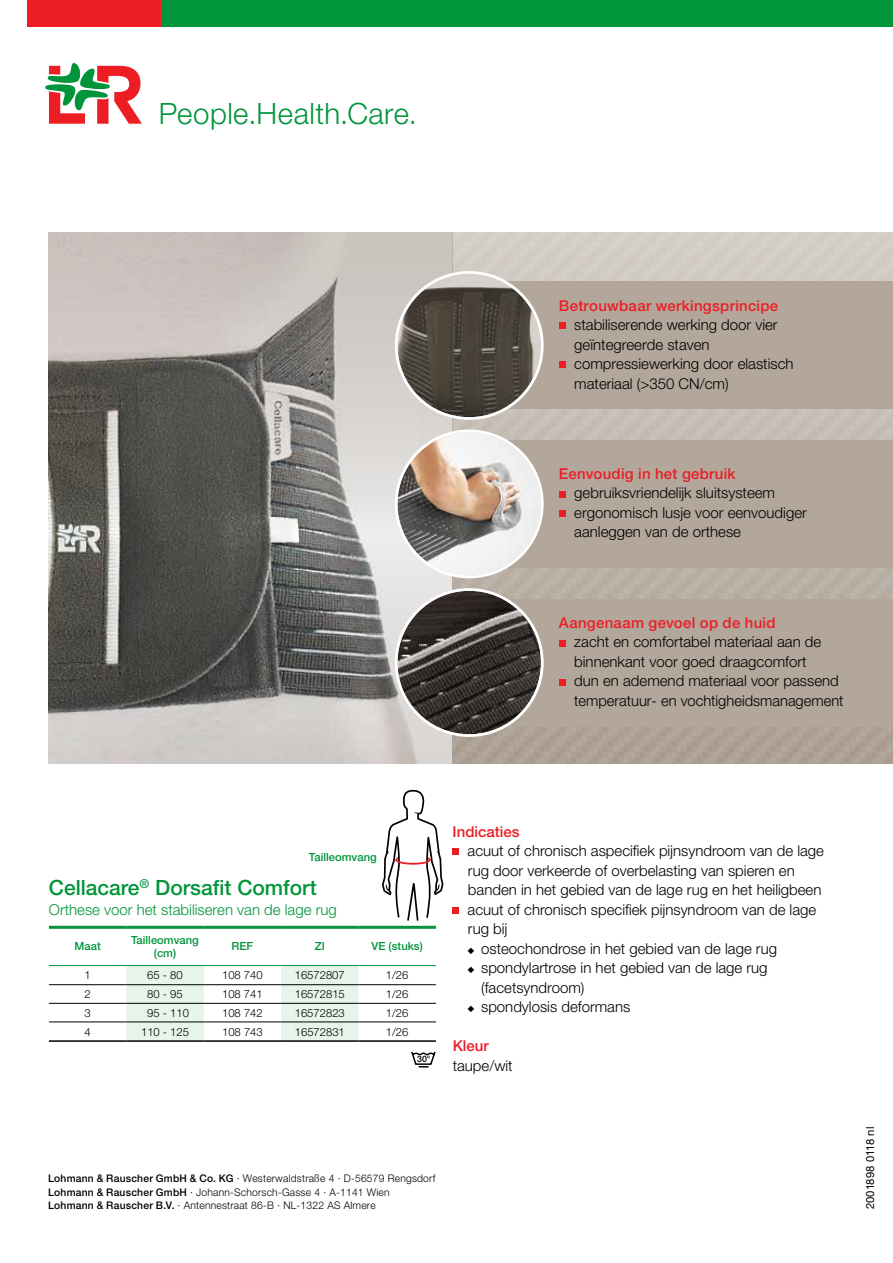
<style>
.page{position:relative;width:893px;height:1263px;background:#fff}
.page>*{position:absolute;margin:0;border:0;box-sizing:border-box;transform-origin:0 0}
.t1{font:300 29.4px "Helvetica Neue LT Pro";letter-spacing:.015em;color:#00953a}
.t2{font:500 21px "Helvetica Neue LT Pro";color:#00953a}
.t3{font:300 15px/19.5px "Helvetica Neue LT Pro";color:#000}
.t4{font:500 15px "Helvetica Neue LT Pro";letter-spacing:.015em;color:#ed1d24}
.t5{font:300 15px "Helvetica Neue LT Pro";color:#00953a}
.t6{font:300 11.25px "Helvetica Neue LT Pro";color:#000}
.t7{font:500 11.25px/12.8px "Helvetica Neue LT Pro";color:#00953a;text-align:center}
.t8{font:11.25px "Helvetica Neue LT Pro";letter-spacing:-.005em;color:#000}
.t9{font:300 10.5px/13.5px "Helvetica Neue LT Pro";letter-spacing:.02em;color:#000}
.t10{font:500 8.85px "Helvetica Neue LT Pro";color:#000}
.s1{font-weight:500}
</style>
<div class="page">
<img style="left:49px;top:232px;width:844px;height:532px">
<div style="left:453px;top:282px;width:440px;height:127px;background:#b3a79c"></div>
<svg style="left:559px;top:323px;width:6px;height:6px"></svg>
<svg style="left:559px;top:362px;width:6px;height:6px"></svg>
<div style="left:453px;top:440px;width:440px;height:128px;background:#b3a79c"></div>
<svg style="left:559px;top:491px;width:6px;height:6px"></svg>
<div style="left:559px;top:510px;width:6px;height:7px;background:#ed1d24"></div>
<div style="left:453px;top:599px;width:440px;height:127px;background:#b3a79c"></div>
<svg style="left:559px;top:640px;width:6px;height:6px"></svg>
<svg style="left:559px;top:679px;width:6px;height:6px"></svg>
<img style="left:397px;top:432px;width:144px;height:144px;border-radius:72px">
<div style="left:395px;top:429px;width:149px;height:149px;border:3px solid #fff;border-radius:50%"></div>
<svg style="left:453px;top:849px;width:6px;height:6px"></svg>
<svg style="left:453px;top:907px;width:6px;height:6px"></svg>
<svg style="left:411px;top:1051px;width:25px;height:16px"></svg>
<svg style="left:49px;top:966px;width:387px;height:74px"></svg>
<hr style="left:49px;top:926px;width:77px;height:3px;background:#00953a">
<hr style="left:126px;top:926px;width:78px;height:3px;background:#00953a">
<hr style="left:204px;top:926px;width:77px;height:3px;background:#00953a">
<hr style="left:281px;top:926px;width:77px;height:3px;background:#00953a">
<hr style="left:358px;top:926px;width:78px;height:3px;background:#00953a">
<hr style="left:204px;top:984px;width:77px;height:1px;background:#000">
<hr style="left:49px;top:984px;width:77px;height:1px;background:#000">
<hr style="left:126px;top:984px;width:78px;height:1px;background:#000">
<hr style="left:281px;top:984px;width:77px;height:1px;background:#000">
<hr style="left:358px;top:984px;width:78px;height:1px;background:#000">
<hr style="left:49px;top:1003px;width:77px;height:1px;background:#000">
<hr style="left:204px;top:1003px;width:77px;height:1px;background:#000">
<hr style="left:49px;top:1040px;width:77px;height:2px;background:#000">
<hr style="left:126px;top:1040px;width:78px;height:2px;background:#000">
<hr style="left:204px;top:1040px;width:77px;height:2px;background:#000">
<hr style="left:281px;top:1040px;width:77px;height:2px;background:#000">
<hr style="left:358px;top:1040px;width:78px;height:2px;background:#000">
<hr style="left:126px;top:1003px;width:78px;height:1px;background:#000">
<hr style="left:281px;top:1003px;width:77px;height:1px;background:#000">
<hr style="left:358px;top:1003px;width:78px;height:1px;background:#000">
<hr style="left:49px;top:1022px;width:77px;height:1px;background:#000">
<hr style="left:204px;top:1022px;width:77px;height:1px;background:#000">
<hr style="left:126px;top:1022px;width:78px;height:1px;background:#000">
<hr style="left:281px;top:1022px;width:77px;height:1px;background:#000">
<hr style="left:358px;top:1022px;width:78px;height:1px;background:#000">
<hr style="left:49px;top:965px;width:77px;height:1px;background:#00953a">
<hr style="left:126px;top:965px;width:78px;height:1px;background:#00953a">
<hr style="left:204px;top:965px;width:77px;height:1px;background:#00953a">
<hr style="left:281px;top:965px;width:77px;height:1px;background:#00953a">
<hr style="left:358px;top:965px;width:78px;height:1px;background:#00953a">
<img style="left:397px;top:274px;width:144px;height:143px">
<div style="left:395px;top:271px;width:149px;height:149px;border:3px solid #fff;border-radius:50%"></div>
<svg style="left:396px;top:589px;width:146px;height:147px"></svg>
<img style="left:397px;top:591px;width:144px;height:143px;border-radius:72px">
<div style="left:395px;top:588px;width:149px;height:149px;border:3px solid #fff;border-radius:50%"></div>
<svg style="left:382px;top:790px;width:61px;height:131px"></svg>
<div style="left:161px;top:0;width:732px;height:27px;background:#00953a"></div>
<div style="left:27px;top:0;width:134px;height:27px;background:#ed1d24"></div>
<svg style="left:45px;top:63px;width:97px;height:61px"></svg>
<h1 class="t1" style="left:159px;top:95px;width:260px">People.Health.Care.</h1>
<p class="t4" style="left:559px;top:296px;width:221px">Betrouwbaar werkingsprincipe</p>
<p class="t3" style="left:574px;top:315px;width:221px">stabiliserende werking door vier geïntegreerde staven compressiewerking door elastisch materiaal (&gt;350 CN/cm)</p>
<p class="t4" style="left:559px;top:465px;width:178px">Eenvoudig in het gebruik</p>
<p class="t3" style="left:574px;top:483px;width:234px">gebruiksvriendelijk sluitsysteem ergonomisch lusje voor eenvoudiger aanleggen van de orthese</p>
<p class="t4" style="left:559px;top:613px;width:218px">Aangenaam gevoel op de huid</p>
<p class="t3" style="left:574px;top:632px;width:271px">zacht en comfortabel materiaal aan de binnenkant voor goed draagcomfort<br>dun en ademend materiaal voor passend temperatuur- en vochtigheidsmanagement</p>
<p class="t7" style="left:309px;top:850px;width:69px">Tailleomvang</p>
<h2 class="t2" style="left:49px;top:875px;width:269px">Cellacare<sup>®</sup> Dorsafit Comfort</h2>
<p class="t5" style="left:49px;top:900px;width:289px">Orthese voor het stabiliseren van de lage rug</p>
<p class="t7" style="left:75px;top:940px;width:28px">Maat</p>
<p class="t7" style="left:131px;top:933px;width:69px">Tailleomvang (cm)</p>
<p class="t7" style="left:232px;top:940px;width:23px">REF</p>
<p class="t7" style="left:315px;top:940px;width:12px">ZI</p>
<p class="t7" style="left:372px;top:940px;width:53px">VE (stuks)</p>
<p class="t6" style="left:84px;top:968px;width:8px">1</p>
<p class="t6" style="left:147px;top:968px;width:37px">65 - 80</p>
<p class="t6" style="left:222px;top:968px;width:42px">108 740</p>
<p class="t6" style="left:295px;top:968px;width:52px">16572807</p>
<p class="t6" style="left:386px;top:968px;width:24px">1/26</p>
<p class="t6" style="left:85px;top:987px;width:8px">2</p>
<p class="t6" style="left:147px;top:987px;width:37px">80 - 95</p>
<p class="t6" style="left:222px;top:987px;width:42px">108 741</p>
<p class="t6" style="left:295px;top:987px;width:52px">16572815</p>
<p class="t6" style="left:386px;top:987px;width:24px">1/26</p>
<p class="t6" style="left:85px;top:1006px;width:8px">3</p>
<p class="t6" style="left:147px;top:1006px;width:43px">95 - 110</p>
<p class="t6" style="left:222px;top:1006px;width:42px">108 742</p>
<p class="t6" style="left:295px;top:1006px;width:52px">16572823</p>
<p class="t6" style="left:386px;top:1006px;width:24px">1/26</p>
<p class="t6" style="left:85px;top:1025px;width:8px">4</p>
<p class="t6" style="left:141px;top:1025px;width:49px">110 - 125</p>
<p class="t6" style="left:222px;top:1025px;width:42px">108 743</p>
<p class="t6" style="left:295px;top:1025px;width:52px">16572831</p>
<p class="t6" style="left:386px;top:1025px;width:24px">1/26</p>
<p class="t10" style="left:417px;top:1054px;width:15px">30°</p>
<p class="t4" style="left:453px;top:822px;width:68px">Indicaties</p>
<p class="t3" style="left:468px;top:841px;width:358px">acuut of chronisch aspecifiek pijnsyndroom van de lage rug door verkeerde of overbelasting van spieren en banden in het gebied van de lage rug en het heiligbeen acuut of chronisch specifiek pijnsyndroom van de lage rug bij</p>
<p class="t3" style="left:468px;top:938px;width:311px">◆ osteochondrose in het gebied van de lage rug</p>
<p class="t3" style="left:481px;top:958px;width:288px;text-indent:-14px">◆ spondylartrose in het gebied van de lage rug (facetsyndroom)</p>
<p class="t3" style="left:468px;top:997px;width:164px">◆ spondylosis deformans</p>
<p class="t4" style="left:453px;top:1037px;width:38px">Kleur</p>
<p class="t3" style="left:453px;top:1055px;width:61px">taupe/wit</p>
<p class="t9" style="left:48px;top:1172px;width:389px"><span class="s1">Lohmann &amp; Rauscher GmbH &amp; Co. KG</span> · Westerwaldstraße 4 · D-56579 Rengsdorf<br><span class="s1">Lohmann &amp; Rauscher GmbH</span> · Johann-Schorsch-Gasse 4 · A-1141 Wien<br><span class="s1">Lohmann &amp; Rauscher B.V.</span> · Antennestraat 86-B · NL-1322 AS Almere</p>
<p class="t8" style="left:863px;top:1209px;width:84px;rotate:-90deg">2001898 0118 nl</p>
</div>
